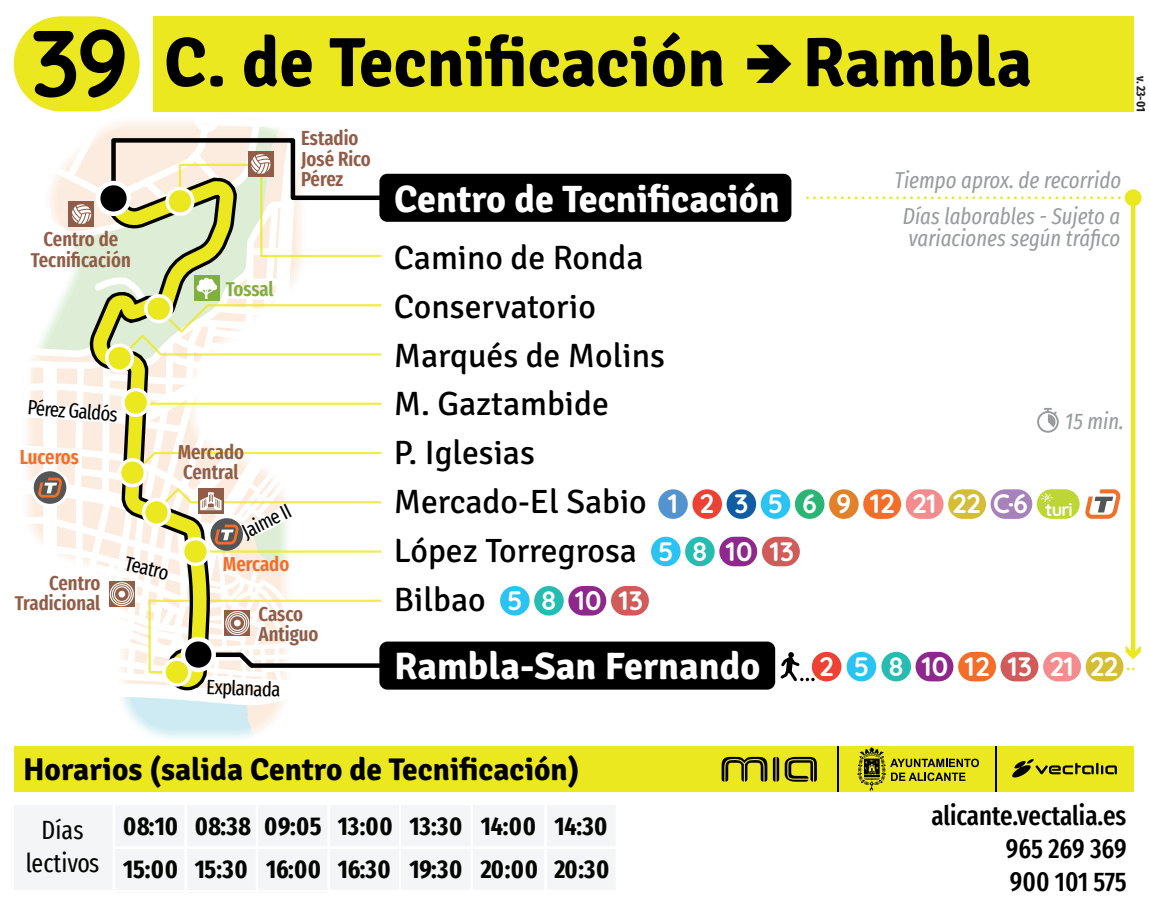
<style>
.page{position:relative;width:1149px;height:913px;background:#fff}
.page>*{position:absolute;margin:0;border:0;box-sizing:border-box;transform-origin:0 0}
.t1{font:700 69.75px "Signika";color:#000001}
.t2{font:700 38.25px "Signika";color:#fff}
.t3{font:33.75px/48.8px "Signika";color:#000001}
.t4{font:700 31.5px "Signika";color:#000001}
.t5{font:500 extra-condensed 27px/32.9px "Fira Sans";color:#000001;text-align:justify}
.t6{font:700 26.78px "Quicksand";letter-spacing:.435em;color:#fff}
.t7{font:700 26.78px "Quicksand";letter-spacing:.295em;color:#fff}
.t8{font:700 extra-condensed 25.88px/43.6px "Fira Sans";letter-spacing:.025em;color:#040503}
.t9{font:extra-condensed 25.88px/33.8px "Fira Sans";letter-spacing:-.005em;color:#040503;text-align:center}
.t10{font:italic extra-condensed 22.5px/36px "Fira Sans";color:#999c9d;text-align:center}
.t11{font:600 extra-condensed 20.25px/20.2px "Fira Sans";color:#915d48}
.t12{font:extra-condensed 20.25px "Fira Sans";color:#000001}
.t13{font:600 extra-condensed 20.25px "Fira Sans";color:#f36e29}
.t14{font:600 extra-condensed 20.25px "Fira Sans";letter-spacing:-.01em;color:#7faf41}
.t15{font:700 extra-condensed 12.38px "Fira Sans";color:#231f20}
.s1{font-family:"Quicksand";font-size:94.27px}
</style>
<div class="page">
<div style="left:500px;top:586px;width:29px;height:29px;background:#29c4f3;border-radius:15px"></div>
<div style="left:534px;top:586px;width:29px;height:29px;background:#25bcb1;border-radius:15px"></div>
<div style="left:568px;top:586px;width:38px;height:29px;background:#8f288d;border-radius:15px"></div>
<div style="left:611px;top:586px;width:37px;height:29px;background:#d15a5a;border-radius:15px"></div>
<div style="left:650px;top:537px;width:30px;height:29px;background:#29c4f3;border-radius:15px"></div>
<div style="left:685px;top:537px;width:29px;height:29px;background:#25bcb1;border-radius:15px"></div>
<div style="left:719px;top:537px;width:38px;height:29px;background:#8f288d;border-radius:15px"></div>
<div style="left:761px;top:537px;width:38px;height:29px;background:#d15a5a;border-radius:15px"></div>
<div style="left:846px;top:652px;width:29px;height:29px;background:#29c4f3;border-radius:15px"></div>
<svg style="left:780px;top:652px;width:34px;height:29px"></svg>
<div style="left:915px;top:652px;width:38px;height:29px;background:#8f288d;border-radius:15px"></div>
<div style="left:1000px;top:652px;width:38px;height:29px;background:#d15a5a;border-radius:15px"></div>
<div style="left:881px;top:652px;width:29px;height:29px;background:#25bcb1;border-radius:15px"></div>
<div style="left:811px;top:652px;width:30px;height:29px;background:#ed4135;border-radius:15px"></div>
<div style="left:957px;top:652px;width:38px;height:29px;background:#f36e29;border-radius:15px"></div>
<div style="left:1085px;top:652px;width:38px;height:29px;background:#d5be34;border-radius:15px"></div>
<div style="left:1042px;top:652px;width:38px;height:29px;background:#f48c8d;border-radius:15px"></div>
<div style="left:863px;top:489px;width:37px;height:30px;background:#f36e29;border-radius:15px"></div>
<div style="left:947px;top:489px;width:38px;height:30px;background:#d5be34;border-radius:15px"></div>
<div style="left:990px;top:489px;width:41px;height:30px;background:#a681ba;border-radius:15px"></div>
<div style="left:658px;top:489px;width:29px;height:30px;background:#5393ce;border-radius:15px"></div>
<div style="left:726px;top:489px;width:30px;height:30px;background:#105da3;border-radius:15px"></div>
<div style="left:760px;top:489px;width:30px;height:30px;background:#29c4f3;border-radius:15px"></div>
<div style="left:828px;top:489px;width:30px;height:30px;background:#e18129;border-radius:15px"></div>
<div style="left:794px;top:489px;width:30px;height:30px;background:#2bb574;border-radius:15px"></div>
<div style="left:692px;top:489px;width:29px;height:30px;background:#ed4135;border-radius:15px"></div>
<svg style="left:1085px;top:489px;width:34px;height:30px"></svg>
<div style="left:905px;top:489px;width:38px;height:30px;background:#f48c8d;border-radius:15px"></div>
<div style="left:1036px;top:489px;width:43px;height:30px;background:#bed635;border-radius:15px"></div>
<svg style="left:1040px;top:493px;width:12px;height:9px"></svg>
<div style="left:379px;top:174px;width:412px;height:48px;background:#000001;border-radius:8px"></div>
<div style="left:379px;top:641px;width:396px;height:48px;background:#000001;border-radius:8px"></div>
<svg style="left:1127px;top:667px;width:6px;height:3px"></svg>
<svg style="left:807px;top:196px;width:314px;height:3px"></svg>
<svg style="left:1130px;top:206px;width:4px;height:439px;background:#f0ed52"></svg>
<div style="left:1124px;top:189px;width:17px;height:17px;background:#ece820;border-radius:50%"></div>
<svg style="left:1125px;top:645px;width:15px;height:14px"></svg>
<svg style="left:1037px;top:408px;width:21px;height:25px"></svg>
<svg style="left:26px;top:104px;width:364px;height:635px"></svg>
<div style="left:153px;top:16px;width:979px;height:95px;background:#ece820"></div>
<div style="left:14px;top:16px;width:126px;height:95px;background:#ece820;border-radius:48px"></div>
<div style="left:747px;top:58px;width:31px;height:11px;background:#000001"></div>
<svg style="left:755px;top:45px;width:36px;height:38px"></svg>
<div style="left:14px;top:746px;width:1118px;height:45px;background:#ece820"></div>
<svg style="left:1012px;top:759px;width:104px;height:19px"></svg>
<hr style="left:837px;top:746px;width:1px;height:45px;background:#000001">
<hr style="left:994px;top:746px;width:1px;height:45px;background:#000001">
<svg style="left:857px;top:747px;width:121px;height:44px"></svg>
<svg style="left:721px;top:757px;width:95px;height:24px"></svg>
<div style="left:14px;top:805px;width:604px;height:87px;background:#f4f5f6"></div>
<hr style="left:115px;top:846px;width:503px;height:2px;background:#fff">
<hr style="left:399px;top:805px;width:2px;height:87px;background:#fff">
<hr style="left:470px;top:805px;width:1px;height:87px;background:#fff">
<hr style="left:471px;top:805px;width:2px;height:87px;background:#fff">
<hr style="left:544px;top:805px;width:2px;height:87px;background:#fff">
<hr style="left:14px;top:890px;width:604px;height:2px;background:#fff">
<hr style="left:615px;top:805px;width:1px;height:87px;background:#fff">
<hr style="left:616px;top:805px;width:2px;height:87px;background:#fff">
<hr style="left:113px;top:805px;width:2px;height:87px;background:#fff">
<hr style="left:184px;top:805px;width:1px;height:87px;background:#fff">
<hr style="left:185px;top:805px;width:2px;height:87px;background:#fff">
<hr style="left:256px;top:805px;width:2px;height:87px;background:#fff">
<hr style="left:327px;top:805px;width:1px;height:87px;background:#fff">
<hr style="left:328px;top:805px;width:2px;height:87px;background:#fff">
<h1 class="t1" style="left:30px;top:12px;width:1003px"><span class="s1">39</span> C. de Tecnificación Rambla</h1>
<p class="t11" style="left:31px;top:228px;width:101px;text-align:center">Centro de<br>Tecnificación</p>
<p class="t11" style="left:301px;top:127px;width:71px">Estadio<br>José Rico<br>Pérez</p>
<p class="t14" style="left:226px;top:273px;width:49px">Tossal</p>
<p class="t12" style="left:29px;top:392px;width:92px;rotate:5deg">Pérez Galdós</p>
<p class="t13" style="left:20px;top:441px;width:61px">Luceros</p>
<p class="t11" style="left:178px;top:440px;width:68px">Mercado<br>Central</p>
<p class="t11" style="left:15px;top:571px;width:87px;text-align:right">Centro<br>Tradicional</p>
<p class="t12" style="left:129px;top:548px;width:46px;rotate:14deg">Teatro</p>
<p class="t12" style="left:236px;top:519px;width:54px;rotate:-27deg">Jaime II</p>
<p class="t13" style="left:223px;top:547px;width:68px">Mercado</p>
<p class="t11" style="left:258px;top:602px;width:61px">Casco<br>Antiguo</p>
<p class="t12" style="left:207px;top:671px;width:76px;rotate:2deg">Explanada</p>
<p class="t10" style="left:894px;top:161px;width:228px">Tiempo aprox. de recorrido<br>Días laborables - Sujeto a</p>
<p class="t10" style="left:908px;top:220px;width:213px">variaciones según tráfico</p>
<p class="t2" style="left:394px;top:171px;width:387px">Centro de Tecnificación</p>
<p class="t3" style="left:393px;top:231px;width:272px">Camino de Ronda<br>Conservatorio<br>Marqués de Molins<br>M. Gaztambide<br>P. Iglesias<br>Mercado-El Sabio<br>López Torregrosa<br>Bilbao</p>
<p class="t10" style="left:1064px;top:403px;width:60px">15 min.</p>
<p class="t6" style="left:667px;top:483px;width:406px">1 2 3 5 6 9 12 2122C-6 <sub>turi</sub></p>
<p class="t6" style="left:658px;top:530px;width:137px">581013</p>
<p class="t6" style="left:507px;top:580px;width:137px">581013</p>
<p class="t2" style="left:394px;top:639px;width:367px">Rambla-San Fernando</p>
<p class="t7" style="left:818px;top:645px;width:301px">2 5 81012132122</p>
<p class="t15" style="left:1150px;top:76px;width:37px;rotate:90deg">v. 23-01</p>
<p class="t4" style="left:23px;top:747px;width:558px">Horarios (salida Centro de Tecnificación)</p>
<p class="t9" style="left:26px;top:812px;width:75px">Días lectivos</p>
<p class="t8" style="left:123px;top:802px;width:488px">08:10 08:38 09:05 13:00 13:30 14:00 14:30<br>15:00 15:30 16:00 16:30 19:30 20:00 20:30</p>
<p class="t5" style="left:1005px;top:798px;width:122px;text-indent:-74px">alicante.vectalia.es 965 269 369<br>900 101 575</p>
</div>
